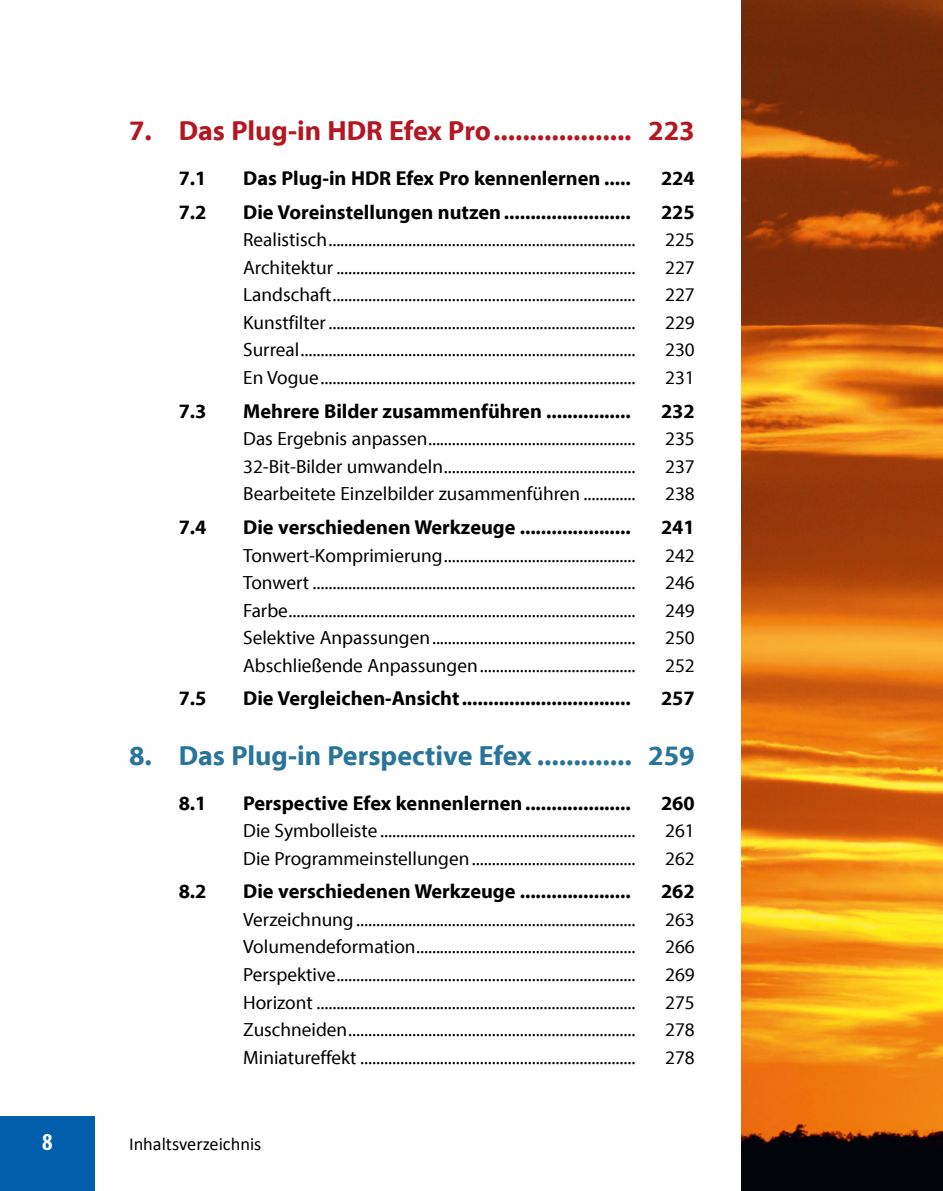
<style>
.page{position:relative;width:943px;height:1191px;background:#fff}
.page>*{position:absolute;margin:0;border:0;box-sizing:border-box;transform-origin:0 0}
.t1{font:700 28px "Myriad Pro";color:#b31722}
.t2{font:700 28px "Myriad Pro";color:#29749a}
.t3{font:700 condensed 24.5px "Myriad Pro";color:#fff}
.t4{font:700 20.3px "Myriad Pro";color:#000}
.t5{font:19.25px "Myriad Pro";color:#000}
.t6{font:18.38px "Calibri";color:#000}
</style>
<div class="page">
<div style="left:0;top:1116px;width:94px;height:75px;background:#005eab"></div>
<img style="left:742px;top:0;width:201px;height:1191px">
<p class="t1" style="left:129px;top:112px;width:567px">7. Das Plug-in HDR Efex Pro................... 223</p>
<p class="t4" style="left:179px;top:165px;width:29px">7.1</p>
<p class="t4" style="left:243px;top:165px;width:389px">Das Plug-in HDR Efex Pro kennenlernen .....</p>
<p class="t4" style="left:661px;top:165px;width:35px">224</p>
<p class="t4" style="left:179px;top:199px;width:29px">7.2</p>
<p class="t4" style="left:243px;top:199px;width:389px">Die Voreinstellungen nutzen........................</p>
<p class="t4" style="left:661px;top:199px;width:35px">225</p>
<p class="t5" style="left:243px;top:228px;width:393px">Realistisch.............................................................................</p>
<p class="t5" style="left:665px;top:228px;width:31px">225</p>
<p class="t5" style="left:243px;top:255px;width:393px">Architektur ...........................................................................</p>
<p class="t5" style="left:665px;top:255px;width:31px">227</p>
<p class="t5" style="left:243px;top:283px;width:393px">Landschaft............................................................................</p>
<p class="t5" style="left:665px;top:283px;width:31px">227</p>
<p class="t5" style="left:243px;top:310px;width:393px">Kunstfilter.............................................................................</p>
<p class="t5" style="left:665px;top:310px;width:31px">229</p>
<p class="t5" style="left:243px;top:338px;width:393px">Surreal....................................................................................</p>
<p class="t5" style="left:665px;top:338px;width:31px">230</p>
<p class="t5" style="left:243px;top:365px;width:393px">En Vogue...............................................................................</p>
<p class="t5" style="left:665px;top:365px;width:31px">231</p>
<p class="t4" style="left:179px;top:397px;width:29px">7.3</p>
<p class="t4" style="left:243px;top:397px;width:389px">Mehrere Bilder zusammenführen ................</p>
<p class="t4" style="left:661px;top:397px;width:35px">232</p>
<p class="t5" style="left:243px;top:427px;width:393px">Das Ergebnis anpassen....................................................</p>
<p class="t5" style="left:665px;top:427px;width:31px">235</p>
<p class="t5" style="left:243px;top:454px;width:393px">32-Bit-Bilder umwandeln................................................</p>
<p class="t5" style="left:665px;top:454px;width:31px">237</p>
<p class="t5" style="left:243px;top:482px;width:393px">Bearbeitete Einzelbilder zusammenführen .............</p>
<p class="t5" style="left:665px;top:482px;width:31px">238</p>
<p class="t4" style="left:179px;top:514px;width:29px">7.4</p>
<p class="t4" style="left:243px;top:514px;width:389px">Die verschiedenen Werkzeuge .....................</p>
<p class="t4" style="left:661px;top:514px;width:35px">241</p>
<p class="t5" style="left:243px;top:543px;width:393px">Tonwert-Komprimierung................................................</p>
<p class="t5" style="left:665px;top:543px;width:31px">242</p>
<p class="t5" style="left:243px;top:571px;width:393px">Tonwert .................................................................................</p>
<p class="t5" style="left:665px;top:571px;width:31px">246</p>
<p class="t5" style="left:243px;top:598px;width:393px">Farbe.......................................................................................</p>
<p class="t5" style="left:665px;top:598px;width:31px">249</p>
<p class="t5" style="left:243px;top:626px;width:393px">Selektive Anpassungen...................................................</p>
<p class="t5" style="left:665px;top:626px;width:31px">250</p>
<p class="t5" style="left:243px;top:653px;width:393px">Abschließende Anpassungen.......................................</p>
<p class="t5" style="left:665px;top:653px;width:31px">252</p>
<p class="t4" style="left:179px;top:685px;width:29px">7.5</p>
<p class="t4" style="left:243px;top:685px;width:389px">Die Vergleichen-Ansicht................................</p>
<p class="t4" style="left:661px;top:685px;width:35px">257</p>
<p class="t2" style="left:129px;top:737px;width:567px">8. Das Plug-in Perspective Efex ............. 259</p>
<p class="t4" style="left:179px;top:789px;width:29px">8.1</p>
<p class="t4" style="left:243px;top:789px;width:389px">Perspective Efex kennenlernen....................</p>
<p class="t4" style="left:661px;top:789px;width:35px">260</p>
<p class="t5" style="left:243px;top:818px;width:393px">Die Symbolleiste ................................................................</p>
<p class="t5" style="left:665px;top:818px;width:31px">261</p>
<p class="t5" style="left:243px;top:846px;width:393px">Die Programmeinstellungen.........................................</p>
<p class="t5" style="left:665px;top:846px;width:31px">262</p>
<p class="t4" style="left:179px;top:878px;width:29px">8.2</p>
<p class="t4" style="left:243px;top:878px;width:389px">Die verschiedenen Werkzeuge .....................</p>
<p class="t4" style="left:661px;top:878px;width:35px">262</p>
<p class="t5" style="left:243px;top:907px;width:393px">Verzeichnung......................................................................</p>
<p class="t5" style="left:665px;top:907px;width:31px">263</p>
<p class="t5" style="left:243px;top:935px;width:393px">Volumendeformation.......................................................</p>
<p class="t5" style="left:665px;top:935px;width:31px">266</p>
<p class="t5" style="left:243px;top:962px;width:393px">Perspektive...........................................................................</p>
<p class="t5" style="left:665px;top:962px;width:31px">269</p>
<p class="t5" style="left:243px;top:990px;width:393px">Horizont ................................................................................</p>
<p class="t5" style="left:665px;top:990px;width:31px">275</p>
<p class="t5" style="left:243px;top:1017px;width:393px">Zuschneiden........................................................................</p>
<p class="t5" style="left:665px;top:1017px;width:31px">278</p>
<p class="t5" style="left:243px;top:1045px;width:393px">Miniatureffekt .....................................................................</p>
<p class="t5" style="left:665px;top:1045px;width:31px">278</p>
<p class="t3" style="left:42px;top:1126px;width:12px">8</p>
<p class="t6" style="left:129px;top:1130px;width:134px">Inhaltsverzeichnis</p>
</div>
